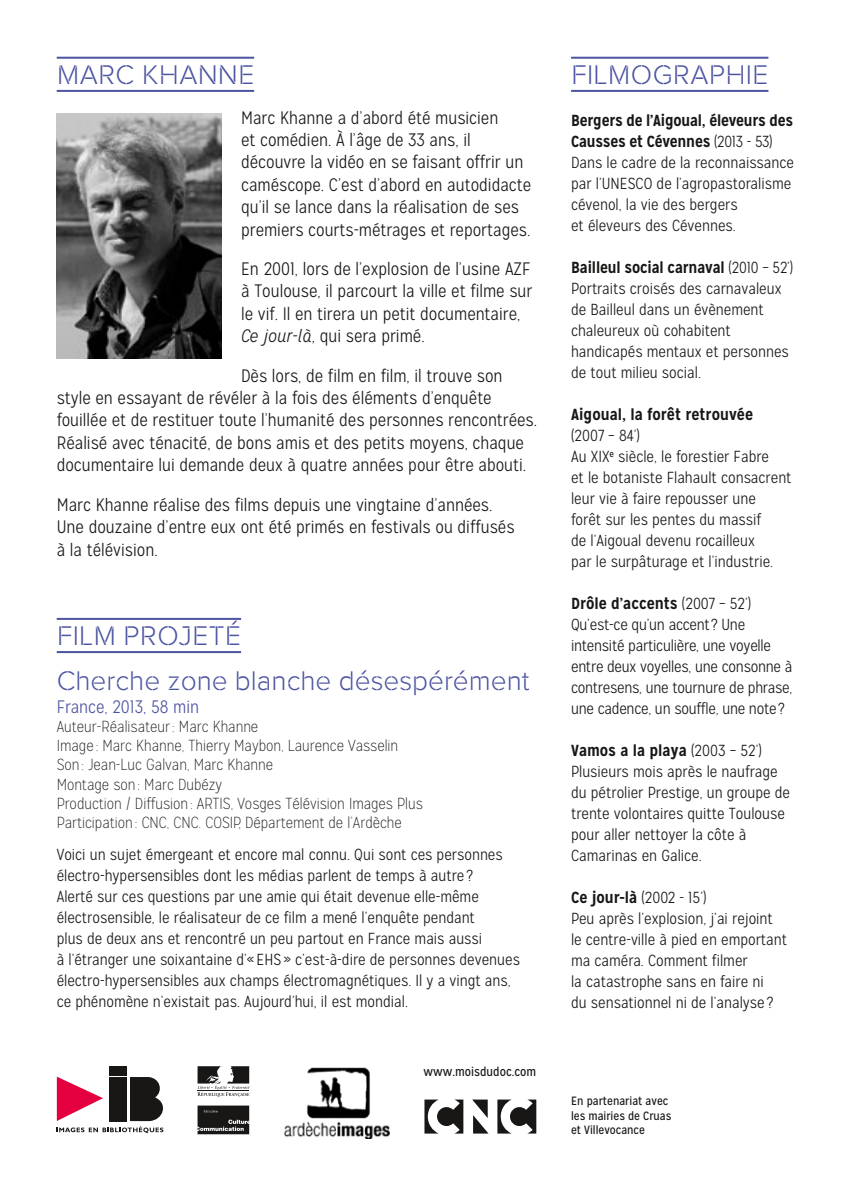
<style>
.page{position:relative;width:851px;height:1191px;background:#fff}
.page>*{position:absolute;margin:0;border:0;box-sizing:border-box;transform-origin:0 0}
.t1{font:28px/45px "Rafale RU";color:#4c54a1}
.t2{font:28px "Rafale RU";letter-spacing:.02em;color:#4c54a1}
.t3{font:300 18px/22.4px "Mission Gothic";color:#181716}
.t4{font:300 18px "Mission Gothic";color:#4c54a1}
.t5{font:300 16px/21px "Mission Gothic";color:#181716}
.t6{font:100 16px/19.2px "Mission Gothic";color:#181716}
.t7{font:700 16px "Mission Gothic";color:#181716}
.t8{font:12.8px "Mission Gothic";color:#181716}
.t9{font:12px/14.4px "Mission Gothic";color:#181716}
.s1{font-style:italic}
.s2{font-weight:700}
</style>
<div class="page">
<svg style="left:197px;top:1105px;width:52px;height:29px;background:#353434"></svg>
<svg style="left:197px;top:1066px;width:52px;height:30px"></svg>
<hr style="left:197px;top:1090px;width:52px;height:1px;background:#181716">
<svg style="left:424px;top:1099px;width:112px;height:34px"></svg>
<div style="left:109px;top:1065px;width:18px;height:10px;background:#181716"></div>
<svg style="left:57px;top:1076px;width:107px;height:57px"></svg>
<img style="left:283px;top:1067px;width:106px;height:71px">
<img style="left:57px;top:113px;width:164px;height:245px">
<hr style="left:57px;top:57px;width:197px;height:2px;background:#4c54a1">
<hr style="left:57px;top:90px;width:197px;height:2px;background:#4c54a1">
<hr style="left:57px;top:618px;width:184px;height:2px;background:#4c54a1">
<hr style="left:57px;top:651px;width:184px;height:2px;background:#4c54a1">
<hr style="left:571px;top:57px;width:197px;height:2px;background:#4c54a1">
<hr style="left:571px;top:90px;width:197px;height:2px;background:#4c54a1">
<h1 class="t2" style="left:57px;top:59px;width:199px">MARC KHANNE</h1>
<p class="t3" style="left:241px;top:106px;width:291px">Marc Khanne a d’abord été musicien<br>et comédien. À l’âge de 33 ans, il découvre la vidéo en se faisant offrir un caméscope. C’est d’abord en autodidacte qu’il se lance dans la réalisation de ses premiers courts-métrages et reportages.</p>
<p class="t3" style="left:241px;top:258px;width:293px">En 2001, lors de l’explosion de l’usine AZF à Toulouse, il parcourt la ville et filme sur le vif. Il en tirera un petit documentaire, <span class="s1">Ce jour-là</span>, qui sera primé.</p>
<p class="t3" style="left:57px;top:364px;width:482px;text-indent:184px">Dès lors, de film en film, il trouve son style en essayant de révéler à la fois des éléments d’enquête fouillée et de restituer toute l’humanité des personnes rencontrées.<br>Réalisé avec ténacité, de bons amis et des petits moyens, chaque documentaire lui demande deux à quatre années pour être abouti.</p>
<p class="t3" style="left:57px;top:493px;width:459px">Marc Khanne réalise des films depuis une vingtaine d’années.<br>Une douzaine d’entre eux ont été primés en festivals ou diffusés à la télévision.</p>
<h1 class="t1" style="left:57px;top:614px;width:474px">FILM PROJETÉ<br>Cherche zone blanche désespérément</h1>
<p class="t4" style="left:57px;top:696px;width:144px">France, 2013, 58 min</p>
<p class="t6" style="left:57px;top:717px;width:367px">Auteur-Réalisateur: Marc Khanne<br>Image : Marc Khanne, Thierry Maybon, Laurence Vasselin Son : Jean-Luc Galvan, Marc Khanne<br>Montage son : Marc Dubézy<br>Production / Diffusion : ARTIS, Vosges Télévision Images Plus Participation : CNC, CNC. COSIP, Département de l’Ardèche</p>
<p class="t5" style="left:57px;top:844px;width:464px">Voici un sujet émergeant et encore mal connu. Qui sont ces personnes électro-hypersensibles dont les médias parlent de temps à autre ?<br>Alerté sur ces questions par une amie qui était devenue elle-même électrosensible, le réalisateur de ce film a mené l’enquête pendant<br>plus de deux ans et rencontré un peu partout en France mais aussi<br>à l’étranger une soixantaine d’« EHS » c’est-à-dire de personnes devenues électro-hypersensibles aux champs électromagnétiques. Il y a vingt ans, ce phénomène n’existait pas. Aujourd’hui, il est mondial.</p>
<p class="t8" style="left:423px;top:1063px;width:114px">www.moisdudoc.com</p>
<h1 class="t2" style="left:571px;top:59px;width:198px">FILMOGRAPHIE</h1>
<p class="t5" style="left:571px;top:110px;width:224px"><span class="s2">Bergers de l’Aigoual, éleveurs des<br>Causses et Cévennes</span> (2013 - 53)<br>Dans le cadre de la reconnaissance par l’UNESCO de l’agropastoralisme cévenol, la vie des bergers<br>et éleveurs des Cévennes.</p>
<p class="t5" style="left:571px;top:257px;width:223px"><span class="s2">Bailleul social carnaval</span> (2010 – 52’)<br>Portraits croisés des carnavaleux de Bailleul dans un évènement chaleureux où cohabitent handicapés mentaux et personnes de tout milieu social.</p>
<p class="t7" style="left:571px;top:405px;width:183px">Aigoual, la forêt retrouvée</p>
<p class="t5" style="left:571px;top:425px;width:222px">(2007 – 84’)<br>Au XIX<sup>e</sup> siècle, le forestier Fabre<br>et le botaniste Flahault consacrent leur vie à faire repousser une<br>forêt sur les pentes du massif<br>de l’Aigoual devenu rocailleux<br>par le surpâturage et l’industrie.</p>
<p class="t5" style="left:571px;top:593px;width:223px"><span class="s2">Drôle d’accents</span> (2007 – 52’)<br>Qu’est-ce qu’un accent? Une intensité particulière, une voyelle entre deux voyelles, une consonne à contresens, une tournure de phrase, une cadence, un souffle, une note?</p>
<p class="t5" style="left:571px;top:740px;width:220px"><span class="s2">Vamos a la playa</span> (2003 – 52’)<br>Plusieurs mois après le naufrage du pétrolier Prestige, un groupe de trente volontaires quitte Toulouse pour aller nettoyer la côte à<br>Camarinas en Galice.</p>
<p class="t5" style="left:571px;top:887px;width:217px"><span class="s2">Ce jour-là</span> (2002 - 15’)<br>Peu après l’explosion, j’ai rejoint le centre-ville à pied en emportant ma caméra. Comment filmer<br>la catastrophe sans en faire ni<br>du sensationnel ni de l’analyse ?</p>
<p class="t9" style="left:571px;top:1094px;width:102px">En partenariat avec les mairies de Cruas et Villevocance</p>
</div>
